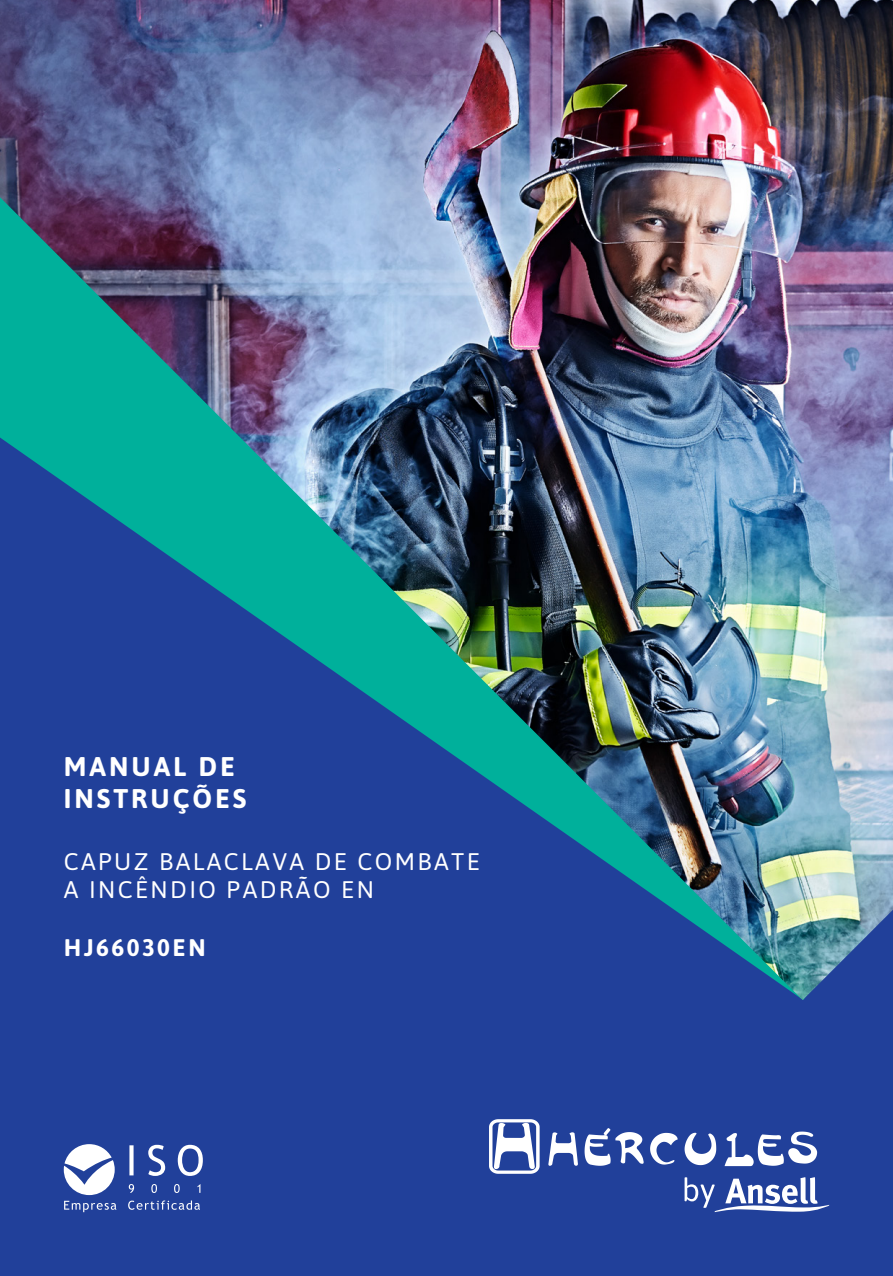
<style>
.page{position:relative;width:893px;height:1276px;background:#21409a}
.page>*{position:absolute;margin:0;border:0;box-sizing:border-box;transform-origin:0 0}
.t1{font:700 27px/32.4px "Asap";letter-spacing:.11em;color:#fff}
.t2{font:24px/28.8px "Asap";letter-spacing:.1em;color:#fff}
.t3{font:700 24px "Asap";letter-spacing:.105em;color:#fff}
</style>
<div class="page">
<svg style="left:64px;top:1144px;width:139px;height:68px"></svg>
<svg style="left:489px;top:1119px;width:51px;height:54px"></svg>
<svg style="left:548px;top:1132px;width:30px;height:33px"></svg>
<svg style="left:585px;top:1128px;width:59px;height:37px"></svg>
<svg style="left:650px;top:1133px;width:28px;height:31px"></svg>
<svg style="left:685px;top:1132px;width:31px;height:33px"></svg>
<svg style="left:725px;top:1131px;width:92px;height:35px"></svg>
<svg style="left:685px;top:1177px;width:144px;height:35px"></svg>
<img style="left:0;top:0;width:893px;height:1000px">
<p class="t1" style="left:64px;top:749px;width:184px">MANUAL DE<br>INSTRUÇÕES</p>
<p class="t2" style="left:64px;top:846px;width:418px">CAPUZ BALACLAVA DE COMBATE<br>A INCÊNDIO PADRÃO EN</p>
<p class="t3" style="left:64px;top:930px;width:143px">HJ66030EN</p>
</div>
